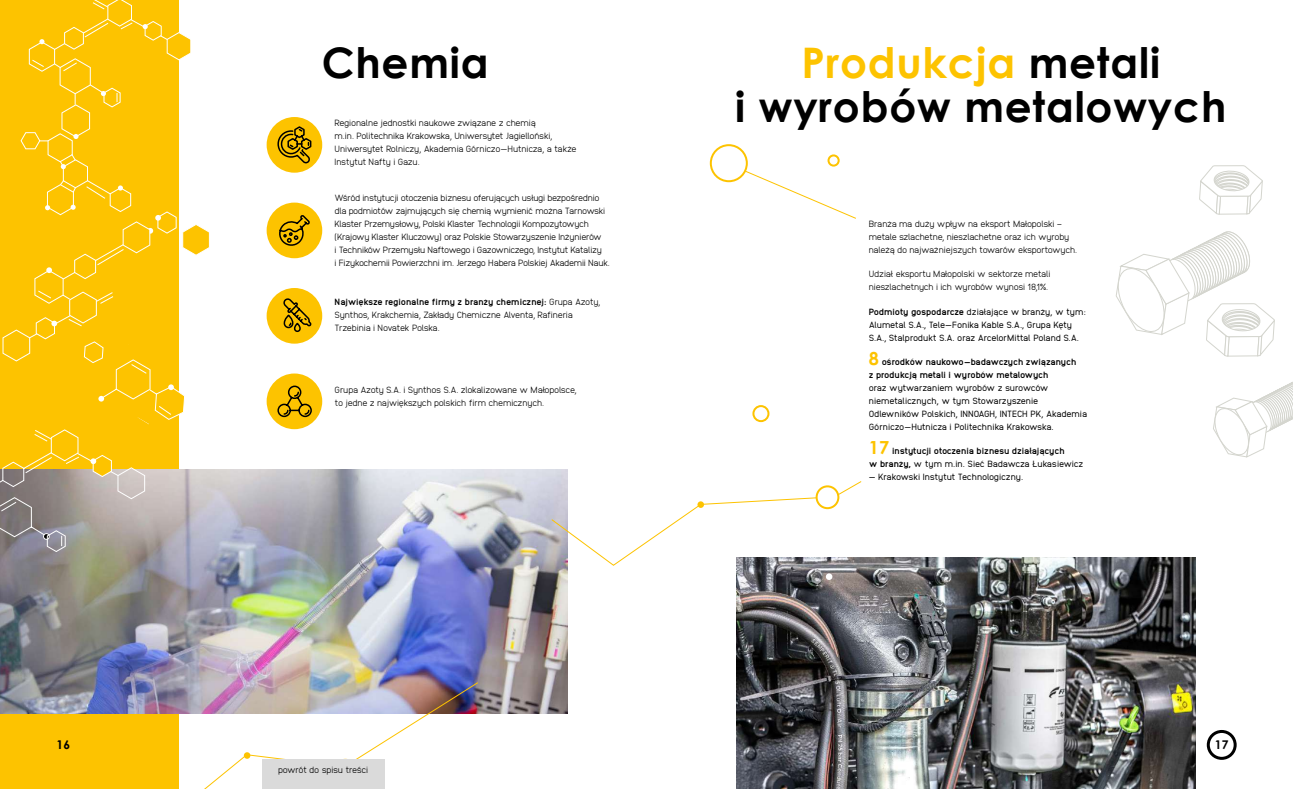
<style>
.page{position:relative;width:1293px;height:789px;background:#fff}
.page>*{position:absolute;margin:0;border:0;box-sizing:border-box;transform-origin:0 0}
.t1{font:700 42.1px/44.2px "Century Gothic";letter-spacing:.02em;color:#000;text-align:center}
.t2{font:700 12px "Century Gothic";color:#000}
.t3{font:300 9px/13px "Anodina";letter-spacing:-.03em;color:#000}
.t4{font:9px/13px "Anodina";letter-spacing:-.02em;color:#000}
.t5{font:800 9px/13px "Anodina";letter-spacing:-.02em;color:#000}
.t6{font:300 9px "Anodina";letter-spacing:-.05em;color:#000}
.s1{font-weight:800}
.s2{color:#fdc300}
.s3{font-family:"Century Gothic";font-weight:700;font-size:18px;color:#fdc300}
.s4{font-weight:400}
</style>
<div class="page">
<div style="left:1206px;top:729px;width:30px;height:30px;border:3px solid #000;border-radius:50%"></div>
<div style="left:0;top:0;width:179px;height:788px;background:#fdc300"></div>
<img style="left:0;top:469px;width:567px;height:244px">
<svg style="left:0;top:0;width:211px;height:552px"></svg>
<img style="left:737px;top:557px;width:458px;height:231px">
<div style="left:825px;top:573px;width:7px;height:6px;background:#fff;border-radius:50%"></div>
<div style="left:710px;top:144px;width:38px;height:38px;border:2px solid #fdc300;border-radius:50%"></div>
<div style="left:815px;top:485px;width:24px;height:24px;border:2px solid #fdc300;border-radius:50%"></div>
<div style="left:827px;top:154px;width:12px;height:12px;border:2px solid #fdc300;border-radius:50%"></div>
<div style="left:752px;top:405px;width:17px;height:17px;border:2px solid #fdc300;border-radius:50%"></div>
<svg style="left:744px;top:170px;width:112px;height:49px"></svg>
<svg style="left:836px;top:481px;width:26px;height:15px"></svg>
<svg style="left:550px;top:496px;width:268px;height:70px"></svg>
<div style="left:697px;top:501px;width:7px;height:6px;background:#fdc300;border-radius:50%"></div>
<img style="left:184px;top:680px;width:295px;height:108px">
<svg style="left:244px;top:751px;width:6px;height:7px"></svg>
<div style="left:267px;top:117px;width:55px;height:55px;background:#fdc300;border-radius:50%"></div>
<svg style="left:277px;top:126px;width:35px;height:38px"></svg>
<div style="left:267px;top:202px;width:55px;height:56px;background:#fdc300;border-radius:50%"></div>
<svg style="left:279px;top:215px;width:31px;height:31px"></svg>
<div style="left:267px;top:288px;width:55px;height:55px;background:#fdc300;border-radius:50%"></div>
<svg style="left:283px;top:298px;width:29px;height:34px"></svg>
<div style="left:267px;top:373px;width:55px;height:56px;background:#fdc300;border-radius:50%"></div>
<svg style="left:277px;top:385px;width:35px;height:32px"></svg>
<svg style="left:1115px;top:165px;width:178px;height:293px"></svg>
<div style="left:262px;top:758px;width:123px;height:30px;background:#dadada"></div>
<h1 class="t1" style="left:322px;top:38px;width:168px">Chemia</h1>
<p class="t3" style="left:334px;top:116px;width:244px">Regionalne jednostki naukowe związane z chemią<br>m.in. Politechnika Krakowska, Uniwersytet Jagielloński, Uniwersytet Rolniczy, Akademia Górniczo—Hutnicza, a także Instytut Nafty i Gazu.</p>
<p class="t3" style="left:334px;top:191px;width:277px">Wśród instytucji otoczenia biznesu oferujących usługi bezpośrednio dla podmiotów zajmujących się chemią wymienić można Tarnowski Klaster Przemysłowy, Polski Klaster Technologii Kompozytowych (Krajowy Klaster Kluczowy) oraz Polskie Stowarzyszenie Inżynierów<br>i Techników Przemysłu Naftowego i Gazowniczego, Instytut Katalizy<br>i Fizykochemii Powierzchni im. Jerzego Habera Polskiej Akademii Nauk.</p>
<p class="t3" style="left:334px;top:294px;width:267px"><span class="s1">Największe regionalne firmy z branży chemicznej:</span> Grupa Azoty,<br>Synthos, Krakchemia, Zakłady Chemiczne Alventa, Rafineria<br>Trzebinia i Novatek Polska.</p>
<p class="t3" style="left:334px;top:382px;width:244px">Grupa Azoty S.A. i Synthos S.A. zlokalizowane w Małopolsce, to jedne z największych polskich firm chemicznych.</p>
<h1 class="t1" style="left:735px;top:38px;width:492px"><span class="s2">Produkcja</span> metali<br>i wyrobów metalowych</h1>
<p class="t3" style="left:869px;top:216px;width:210px">Branża ma duży wpływ na eksport Małopolski – metale szlachetne, nieszlachetne oraz ich wyroby należą do najważniejszych towarów eksportowych.</p>
<p class="t3" style="left:869px;top:267px;width:183px">Udział eksportu Małopolski w sektorze metali nieszlachetnych i ich wyrobów wynosi 18,1%.</p>
<p class="t4" style="left:869px;top:304px;width:218px"><span class="s1">Podmioty gospodarcze</span> działające w branży, w tym:<br>Alumetal S.A., Tele—Fonika Kable S.A., Grupa Kęty<br>S.A., Stalprodukt S.A. oraz ArcelorMittal Poland S.A.</p>
<p class="t5" style="left:869px;top:355px;width:209px"><span class="s3">8</span> ośrodków naukowo—badawczych związanych z produkcją metali i wyrobów metalowych</p>
<p class="t4" style="left:869px;top:380px;width:220px">oraz wytwarzaniem wyrobów z surowców niemetalicznych, w tym Stowarzyszenie Odlewników Polskich, INNOAGH, INTECH PK, Akademia Górniczo—Hutnicza i Politechnika Krakowska.</p>
<p class="t5" style="left:869px;top:444px;width:216px"><span class="s3">17</span> instytucji otoczenia biznesu działających<br>w branży, <span class="s4">w tym m.in. Sieć Badawcza Łukasiewicz</span></p>
<p class="t4" style="left:869px;top:470px;width:156px">— Krakowski Instytut Technologiczny.</p>
<h2 class="t2" style="left:56px;top:735px;width:15px">16</h2>
<h2 class="t2" style="left:1215px;top:735px;width:15px">17</h2>
<p class="t6" style="left:278px;top:762px;width:91px">powrót do spisu treści</p>
</div>
